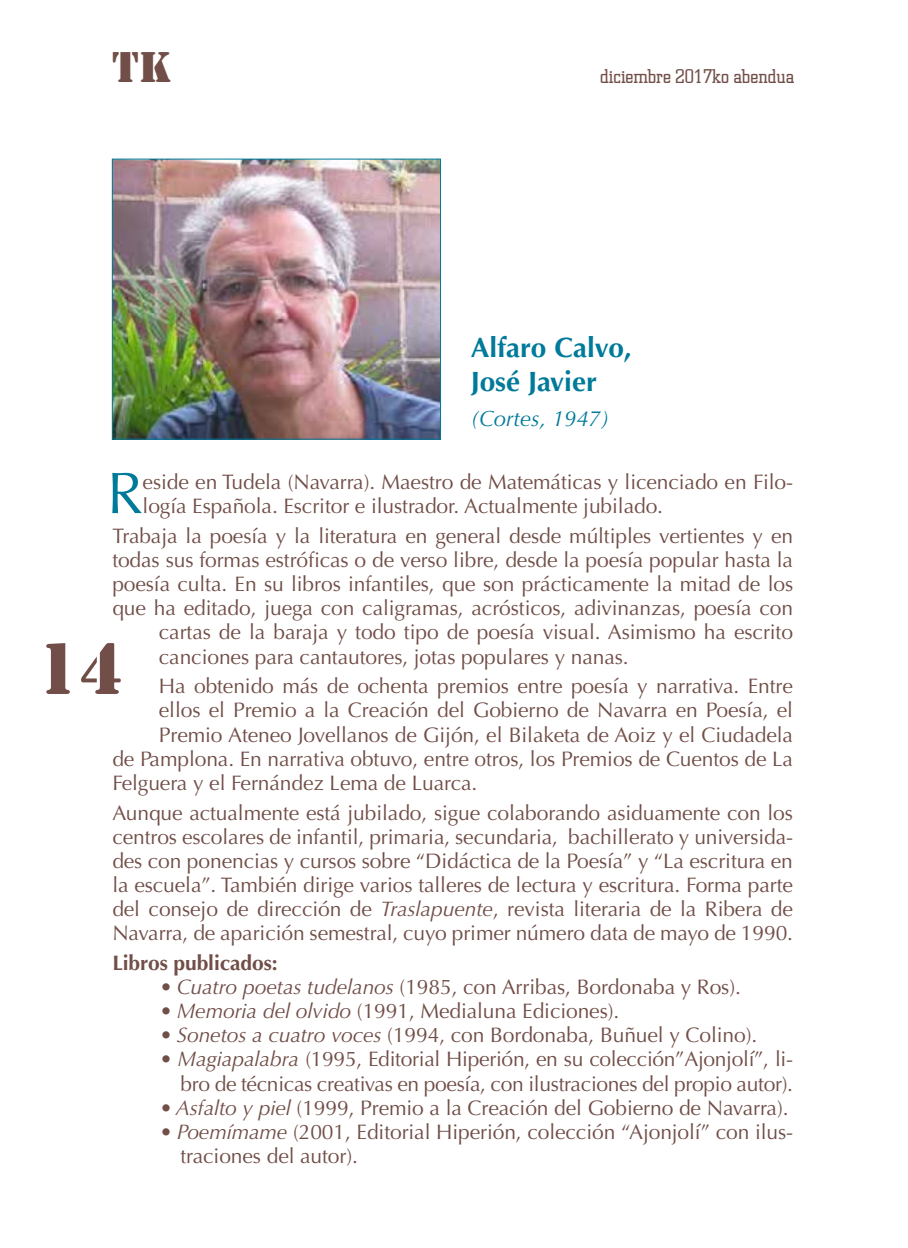
<style>
.page{position:relative;width:908px;height:1248px;background:#fff}
.page>*{position:absolute;margin:0;border:0;box-sizing:border-box;transform-origin:0 0}
.t1{font:68px "Stencil Std";color:#714e47}
.t2{font:58.8px "Optima";color:#007a9a}
.t3{font:40px "Stencil Std";color:#714e47}
.t4{font:700 28px/33.6px "Optima";color:#007a9a}
.t5{font:italic 22px "Optima";color:#007a9a}
.t6{font:21px/24.2px "Optima";letter-spacing:-.005em;color:#714e47}
.t7{font:700 21px "Optima";letter-spacing:-.005em;color:#714e47}
.t8{font:300 20px "Square Slabserif 711 BT";color:#714e47}
.s1{font-style:italic}
</style>
<div class="page">
<img style="left:114px;top:160px;width:325px;height:277px">
<div style="left:112px;top:158px;width:329px;height:281px;border:1px solid #007a9a"></div>
<h3 class="t3" style="left:112px;top:42px;width:61px">TK</h3>
<p class="t8" style="left:600px;top:64px;width:196px">diciembre 2017ko abendua</p>
<h3 class="t4" style="left:470px;top:331px;width:162px">Alfaro Calvo,<br>José Javier</h3>
<p class="t5" style="left:470px;top:405px;width:140px">(Cortes, 1947)</p>
<h2 class="t2" style="left:107px;top:459px;width:37px">R</h2>
<p class="t6" style="left:143px;top:470px;width:651px">eside en Tudela (Navarra). Maestro de Matemáticas y licenciado en Filo&shy;logía Española. Escritor e ilustrador. Actualmente jubilado.</p>
<p class="t6" style="left:112px;top:524px;width:682px">Trabaja la poesía y la literatura en general desde múltiples vertientes y en</p>
<p class="t6" style="left:112px;top:548px;width:682px">todas sus formas estróficas o de verso libre, desde la poesía popular hasta la</p>
<p class="t6" style="left:112px;top:572px;width:682px">poesía culta. En su libros infantiles, que son prácticamente la mitad de los</p>
<p class="t6" style="left:112px;top:596px;width:682px">que ha editado, juega con caligramas, acrósticos, adivinanzas, poesía con</p>
<p class="t6" style="left:159px;top:620px;width:635px">cartas de la baraja y todo tipo de poesía visual. Asimismo ha escrito</p>
<p class="t6" style="left:159px;top:644px;width:471px">canciones para cantautores, jotas populares y nanas.</p>
<p class="t6" style="left:159px;top:674px;width:635px">Ha obtenido más de ochenta premios entre poesía y narrativa. Entre</p>
<p class="t6" style="left:159px;top:698px;width:635px">ellos el Premio a la Creación del Gobierno de Navarra en Poesía, el</p>
<p class="t6" style="left:159px;top:722px;width:635px">Premio Ateneo Jovellanos de Gijón, el Bilaketa de Aoiz y el Ciudadela</p>
<p class="t6" style="left:112px;top:746px;width:682px">de Pamplona. En narrativa obtuvo, entre otros, los Premios de Cuentos de La</p>
<p class="t6" style="left:112px;top:770px;width:366px">Felguera y el Fernández Lema de Luarca.</p>
<p class="t6" style="left:112px;top:800px;width:682px;text-align:justify">Aunque actualmente está jubilado, sigue colaborando asiduamente con los centros escolares de infantil, primaria, secundaria, bachillerato y universida&shy;des con ponencias y cursos sobre “Didáctica de la Poesía” y “La escritura en la escuela”. También dirige varios talleres de lectura y escritura. Forma parte del consejo de dirección de <span class="s1">Traslapuente</span>, revista literaria de la Ribera de Navarra, de aparición semestral, cuyo primer número data de mayo de 1990.</p>
<p class="t7" style="left:112px;top:950px;width:167px">Libros publicados:</p>
<p class="t6" style="left:160px;top:975px;width:581px"><span class="s1">• Cuatro poetas tudelanos</span> (1985, con Arribas, Bordonaba y Ros).</p>
<p class="t6" style="left:160px;top:999px;width:460px"><span class="s1">• Memoria del olvido</span> (1991, Medialuna Ediciones).</p>
<p class="t6" style="left:160px;top:1023px;width:598px"><span class="s1">• Sonetos a cuatro voces</span> (1994, con Bordonaba, Buñuel y Colino).</p>
<p class="t6" style="left:160px;top:1047px;width:633px;text-align:right"><span class="s1">• Magiapalabra</span> (1995, Editorial Hiperión, en su colección”Ajonjolí”, li&shy;bro de técnicas creativas en poesía, con ilustraciones del propio autor).</p>
<p class="t6" style="left:160px;top:1095px;width:629px"><span class="s1">• Asfalto y piel</span> (1999, Premio a la Creación del Gobierno de Navarra).</p>
<p class="t6" style="left:180px;top:1119px;width:614px;text-indent:-20px"><span class="s1">• Poemímame</span> (2001, Editorial Hiperión, colección “Ajonjolí” con ilus&shy;traciones del autor).</p>
<h1 class="t1" style="left:37px;top:624px;width:87px">14</h1>
</div>
